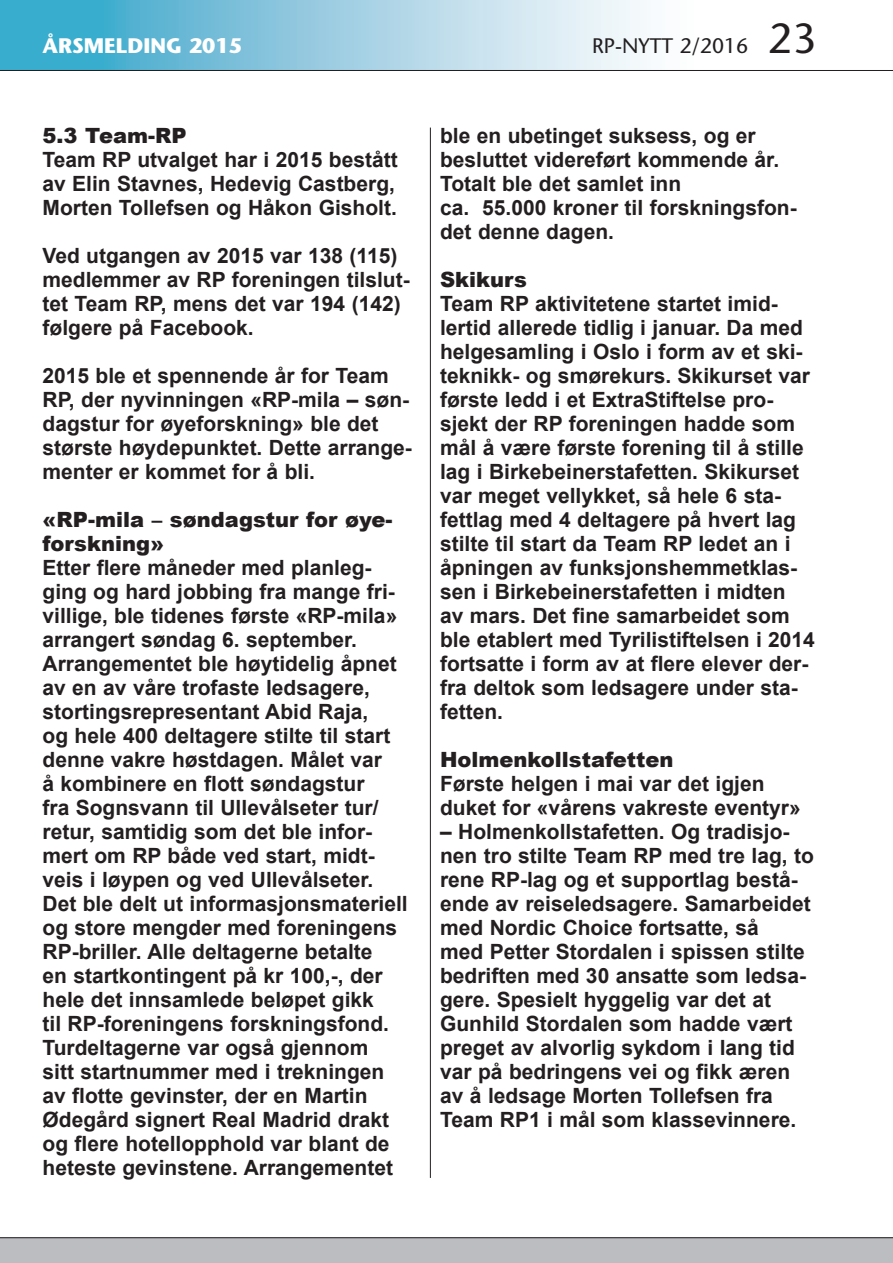
<style>
.page{position:relative;width:893px;height:1263px;background:#fff}
.page>*{position:absolute;margin:0;border:0;box-sizing:border-box;transform-origin:0 0}
.t1{font:700 21px/24px "Arial";color:#231f20}
.t2{font:900 21px/24px "Arial";color:#231f20}
.t3{font:500 21px "Stone Sans Std";color:#231f20}
.t4{font:700 21px "Stone Sans Std";color:#fff}
.s1{font-size:42px}
</style>
<div class="page">
<svg style="left:0;top:0;width:655px;height:70px"></svg>
<hr style="left:0;top:70px;width:893px;height:1px;background:#231f20">
<div style="left:0;top:1237px;width:893px;height:26px;background:#bcbdc0"></div>
<hr style="left:0;top:1237px;width:893px;height:1px;background:#231f20">
<hr style="left:430px;top:128px;width:1px;height:1050px;background:#231f20">
<p class="t4" style="left:43px;top:34px;width:201px">ÅRSMELDING 2015</p>
<p class="t3" style="left:592px;top:33px;width:226px">RP-NYTT 2/2016 <span class="s1">23</span></p>
<p class="t2" style="left:43px;top:122px;width:146px">5.3 Team-RP</p>
<p class="t1" style="left:43px;top:148px;width:357px">Team RP utvalget har i 2015 bestått av Elin Stavnes, Hedevig Castberg,<br>Morten Tollefsen og Håkon Gisholt.</p>
<p class="t1" style="left:43px;top:244px;width:369px">Ved utgangen av 2015 var 138 (115) medlemmer av RP foreningen tilslut&shy;tet Team RP, mens det var 194 (142) følgere på Facebook.</p>
<p class="t1" style="left:43px;top:364px;width:371px">2015 ble et spennende år for Team RP, der nyvinningen «RP-mila – søn&shy;dagstur for øyeforskning» ble det største høydepunktet. Dette arrange&shy;menter er kommet for å bli.</p>
<p class="t2" style="left:43px;top:506px;width:352px">«RP-mila – søndagstur for øye&shy;forskning»</p>
<p class="t1" style="left:43px;top:556px;width:367px">Etter flere måneder med planleg&shy;ging og hard jobbing fra mange fri&shy;villige, ble tidenes første «RP-mila» arrangert søndag 6. september.<br>Arrangementet ble høytidelig åpnet av en av våre trofaste ledsagere, stortingsrepresentant Abid Raja,<br>og hele 400 deltagere stilte til start denne vakre høstdagen. Målet var<br>å kombinere en flott søndagstur<br>fra Sognsvann til Ullevålseter tur/ retur, samtidig som det ble infor&shy;mert om RP både ved start, midt&shy;veis i løypen og ved Ullevålseter.<br>Det ble delt ut informasjonsmateriell og store mengder med foreningens RP-briller. Alle deltagerne betalte<br>en startkontingent på kr 100,-, der hele det innsamlede beløpet gikk<br>til RP-foreningens forskningsfond.<br>Turdeltagerne var også gjennom<br>sitt startnummer med i trekningen av flotte gevinster, der en Martin Ødegård signert Real Madrid drakt og flere hotellopphold var blant de heteste gevinstene. Arrangementet</p>
<p class="t1" style="left:440px;top:124px;width:358px">ble en ubetinget suksess, og er besluttet videreført kommende år.<br>Totalt ble det samlet inn<br>ca. 55.000 kroner til forskningsfon&shy;det denne dagen.</p>
<p class="t2" style="left:440px;top:267px;width:88px">Skikurs</p>
<p class="t1" style="left:440px;top:292px;width:376px">Team RP aktivitetene startet imid&shy;lertid allerede tidlig i januar. Da med helgesamling i Oslo i form av et ski&shy;teknikk- og smørekurs. Skikurset var første ledd i et ExtraStiftelse pro&shy;sjekt der RP foreningen hadde som mål å være første forening til å stille lag i Birkebeinerstafetten. Skikurset var meget vellykket, så hele 6 sta&shy;fettlag med 4 deltagere på hvert lag stilte til start da Team RP ledet an i åpningen av funksjonshemmetklas&shy;sen i Birkebeinerstafetten i midten<br>av mars. Det fine samarbeidet som ble etablert med Tyrilistiftelsen i 2014 fortsatte i form av at flere elever der&shy;fra deltok som ledsagere under sta&shy;fetten.</p>
<p class="t2" style="left:440px;top:747px;width:235px">Holmenkollstafetten</p>
<p class="t1" style="left:440px;top:772px;width:362px">Første helgen i mai var det igjen duket for «vårens vakreste eventyr»</p>
<p class="t1" style="left:440px;top:820px;width:375px">– Holmenkollstafetten. Og tradisjo&shy;nen tro stilte Team RP med tre lag, to rene RP-lag og et supportlag bestå&shy;ende av reiseledsagere. Samarbeidet med Nordic Choice fortsatte, så<br>med Petter Stordalen i spissen stilte bedriften med 30 ansatte som ledsa&shy;gere. Spesielt hyggelig var det at Gunhild Stordalen som hadde vært preget av alvorlig sykdom i lang tid var på bedringens vei og fikk æren av å ledsage Morten Tollefsen fra Team RP1 i mål som klassevinnere.</p>
</div>
